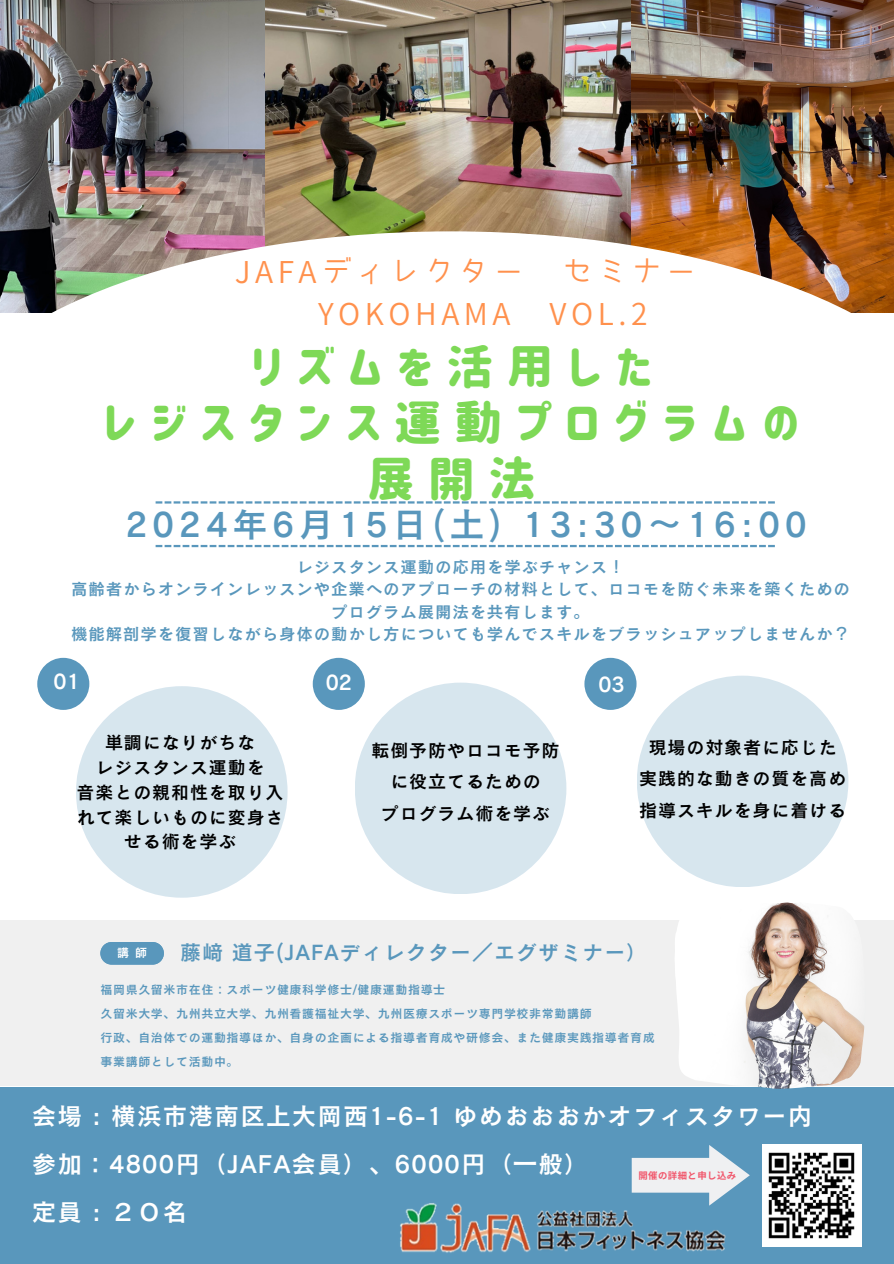
<style>
.page{position:relative;width:894px;height:1264px;background:#fff}
.page>*{position:absolute;margin:0;border:0;box-sizing:border-box;transform-origin:0 0}
.t1{font:46.5px/56.2px "Corporate Logo Rounded";letter-spacing:.3em;color:#7ed957;text-align:center}
.t2{font:34.5px "Canva Cezanne Pro N DB";letter-spacing:.15em;color:#5997bc}
.t3{font:30px "Bokutachino Gothic 2";letter-spacing:.15em;color:#ff914d}
.t4{font:24.6px/48px "Canva Cezanne Pro N DB";letter-spacing:.05em;color:#fff}
.t5{font:21px "Canva Cezanne Pro N DB";letter-spacing:.05em;color:#5997bc}
.t6{font:21px "Canva Cezanne Pro N DB";color:#fff}
.t7{font:18px/24.8px "Canva Cezanne Pro N DB";letter-spacing:.05em;color:#000;text-align:center}
.t8{font:16.5px/22.5px "Canva Cezanne Pro N DB";letter-spacing:.05em;color:#5997bc;text-align:center}
.t9{font:12px/24px "Canva Cezanne Pro N DB";letter-spacing:.05em;color:#5997bc}
.t10{font:12px "Canva Cezanne Pro N DB";color:#fff}
.t11{font:700 9.3px "Noto Sans JP";letter-spacing:.05em;color:#f1576c}
</style>
<div class="page">
<img style="left:630px;top:0;width:263px;height:231px">
<img style="left:265px;top:0;width:365px;height:231px">
<img style="left:0;top:0;width:265px;height:231px">
<div style="left:0;top:1086px;width:893px;height:177px;background:#5997bc"></div>
<div style="left:0;top:920px;width:893px;height:165px;background:#f0f0f0"></div>
<svg style="left:0;top:231px;width:893px;height:454px"></svg>
<svg style="left:100px;top:942px;width:64px;height:22px"></svg>
<svg style="left:155px;top:545px;width:619px;height:2px"></svg>
<div style="left:76px;top:686px;width:211px;height:211px;background:#d7e6ee;border-radius:50%"></div>
<div style="left:354px;top:682px;width:212px;height:212px;background:#d7e6ee;border-radius:50%"></div>
<div style="left:636px;top:675px;width:212px;height:212px;background:#d7e6ee;border-radius:50%"></div>
<div style="left:37px;top:658px;width:52px;height:52px;background:#5997bc;border-radius:50%"></div>
<div style="left:312px;top:658px;width:53px;height:52px;background:#5997bc;border-radius:50%"></div>
<div style="left:584px;top:658px;width:52px;height:52px;background:#5997bc;border-radius:50%"></div>
<svg style="left:155px;top:501px;width:619px;height:2px"></svg>
<img style="left:674px;top:902px;width:191px;height:186px">
<img style="left:400px;top:1203px;width:326px;height:50px">
<img style="left:762px;top:1144px;width:99px;height:102px">
<svg style="left:631px;top:1145px;width:118px;height:60px"></svg>
<h2 class="t3" style="left:235px;top:257px;width:290px">JAFAディレクター</h2>
<h2 class="t3" style="left:562px;top:257px;width:135px">セミナー</h2>
<h2 class="t3" style="left:318px;top:298px;width:194px">YOKOHAMA</h2>
<h2 class="t3" style="left:549px;top:298px;width:99px">VOL.2</h2>
<h6 class="t1" style="left:103px;top:339px;width:698px">リズムを活用した<br>レジスタンス運動プログラムの展開法</h6>
<p class="t2" style="left:126px;top:507px;width:682px">2024年6月 15日 (土) 13:30～ 16:00</p>
<p class="t8" style="left:71px;top:555px;width:780px">レジスタンス運動の応用を学ぶチャンス！<br>高齢者からオンラインレッスンや企業へのアプローチの材料として、ロコモを防ぐ未来を築くためのプログラム展開法を共有します。<br>機能解剖学を復習しながら身体の動かし方についても学んでスキルをブラッシュアップしませんか？</p>
<p class="t6" style="left:54px;top:670px;width:28px">01</p>
<h4 class="t6" style="left:325px;top:671px;width:28px">02</h4>
<p class="t6" style="left:598px;top:674px;width:28px">03</p>
<h5 class="t7" style="left:77px;top:730px;width:208px">単調になりがちな<br>レジスタンス運動を<br>音楽との親和性を取り入れて楽しいものに変身させる術を学ぶ</h5>
<p class="t7" style="left:371px;top:734px;width:189px;line-height:31.5px">転倒予防やロコモ予防に役立てるための<br>プログラム術を学ぶ</p>
<p class="t7" style="left:639px;top:731px;width:208px;line-height:31.5px">現場の対象者に応じた実践的な動きの質を高め指導スキルを身に着ける</p>
<h6 class="t10" style="left:117px;top:946px;width:32px">講師</h6>
<h6 class="t5" style="left:180px;top:941px;width:468px">藤﨑道子(JAFAディレクター／エグザミナー）</h6>
<p class="t9" style="left:100px;top:977px;width:345px">福岡県久留米市在住：スポーツ健康科学修士/健康運動指導士</p>
<p class="t9" style="left:100px;top:1001px;width:492px">久留米大学、九州共立大学、九州看護福祉大学、九州医療スポーツ専門学校非常勤講師</p>
<h6 class="t9" style="left:100px;top:1025px;width:555px">行政、自治体での運動指導ほか、自身の企画による指導者育成や研修会、また健康実践指導者育成事業講師として活動中。</h6>
<p class="t4" style="left:32px;top:1091px;width:782px">会場 : 横浜市港南区上大岡西1-6-1 ゆめおおおかオフィスタワー内参加：4800円（JAFA会員）、6000円（一般）<br>定員 : ２０名</p>
<p class="t11" style="left:638px;top:1168px;width:99px">開催の詳細と申し込み</p>
</div>
